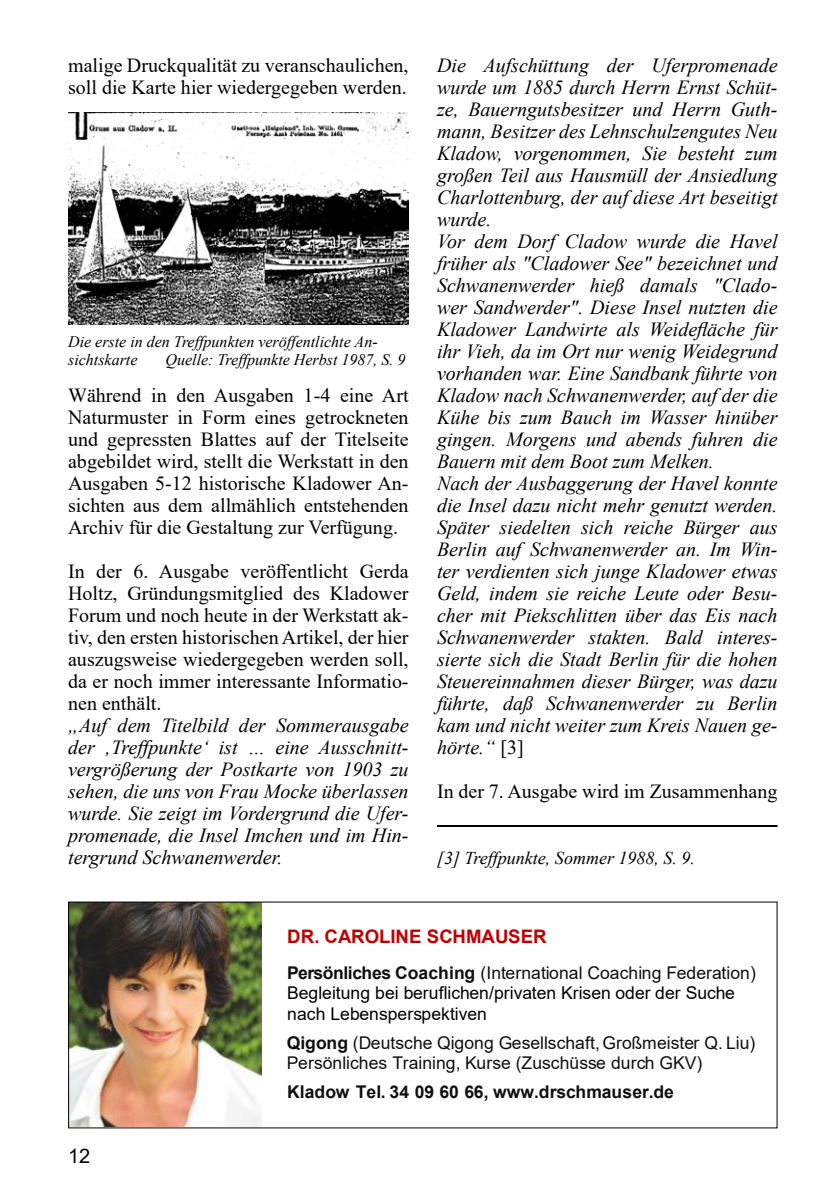
<style>
.page{position:relative;width:840px;height:1191px;background:#fff}
.page>*{position:absolute;margin:0;border:0;box-sizing:border-box;transform-origin:0 0}
.t1{font:23.2px/26.8px "Arial";letter-spacing:.005em;color:#000}
.t2{font:23.2px "Arial";color:#0f0f0f}
.t3{font:italic 20px/22px "Times New Roman";color:#000;text-align:justify}
.t4{font:20px/22px "Times New Roman";color:#000;text-align:justify}
.t5{font:20px "Arial";color:#000}
.t6{font:700 18.6px "Arial";letter-spacing:.005em;color:#c00000}
.t7{font:italic 18px "Times New Roman";color:#000}
.t8{font:17.6px/20.2px "Arial";letter-spacing:.005em;color:#000}
.t9{font:17.6px/20.2px "Arial";color:#0f0f0f}
.t10{font:700 17.6px "Arial";letter-spacing:.005em;color:#0f0f0f}
.t11{font:italic 16px/18px "Times New Roman";color:#000}
.s1{font-style:normal}
.s2{font-weight:700;color:#0f0f0f}
.s3{color:#0f0f0f}
.s4{font-weight:700}
.s5{color:#000}
</style>
<div class="page">
<img style="left:70px;top:903px;width:191px;height:223px">
<hr style="left:437px;top:825px;width:340px;height:2px;background:#000">
<img style="left:68px;top:112px;width:340px;height:212px">
<p class="t4" style="left:68px;top:54px;width:342px">malige Druckqualität zu veranschaulichen, soll die Karte hier wiedergegeben werden.</p>
<p class="t11" style="left:68px;top:332px;width:311px">Die erste in den Treffpunkten veröffentlichte An&shy;sichtskarte</p>
<p class="t11" style="left:165px;top:350px;width:241px">Quelle: Treffpunkte Herbst 1987, S. 9</p>
<p class="t4" style="left:68px;top:384px;width:342px">Während in den Ausgaben 1-4 eine Art Naturmuster in Form eines getrockneten und gepressten Blattes auf der Titelseite abgebildet wird, stellt die Werkstatt in den Ausgaben 5-12 historische Kladower An&shy;sichten aus dem allmählich entstehenden Archiv für die Gestaltung zur Verfügung.</p>
<p class="t4" style="left:68px;top:560px;width:342px">In der 6. Ausgabe veröffentlicht Gerda Holtz, Gründungsmitglied des Kladower Forum und noch heute in der Werkstatt ak&shy;tiv, den ersten historischen Artikel, der hier auszugsweise wiedergegeben werden soll, da er noch immer interessante Informatio&shy;nen enthält.</p>
<p class="t3" style="left:68px;top:714px;width:342px">„Auf dem Titelbild der Sommerausgabe der ‚Treffpunkte‘ ist … eine Ausschnitt&shy;vergrößerung der Postkarte von 1903 zu sehen, die uns von Frau Mocke überlassen wurde. Sie zeigt im Vordergrund die Ufer&shy;promenade, die Insel Imchen und im Hin&shy;tergrund Schwanenwerder.</p>
<p class="t3" style="left:437px;top:54px;width:342px;text-align:left">Die Aufschüttung der Uferpromenade wurde um 1885 durch Herrn Ernst Schüt&shy;ze, Bauerngutsbesitzer und Herrn Guth&shy;mann, Besitzer des Lehnschulzengutes Neu Kladow, vorgenommen, Sie besteht zum großen Teil aus Hausmüll der Ansiedlung Charlottenburg, der auf diese Art beseitigt wurde.<br>Vor dem Dorf Cladow wurde die Havel früher als "Cladower See" bezeichnet und Schwanenwerder hieß damals "Clado&shy;wer Sandwerder". Diese Insel nutzten die Kladower Landwirte als Weidefläche für ihr Vieh, da im Ort nur wenig Weidegrund vorhanden war. Eine Sandbank führte von Kladow nach Schwanenwerder, auf der die Kühe bis zum Bauch im Wasser hinüber gingen. Morgens und abends fuhren die Bauern mit dem Boot zum Melken.<br>Nach der Ausbaggerung der Havel konnte die Insel dazu nicht mehr genutzt werden.<br>Später siedelten sich reiche Bürger aus Berlin auf Schwanenwerder an. Im Win&shy;ter verdienten sich junge Kladower etwas Geld, indem sie reiche Leute oder Besu&shy;cher mit Piekschlitten über das Eis nach Schwanenwerder stakten. Bald interes&shy;sierte sich die Stadt Berlin für die hohen Steuereinnahmen dieser Bürger, was dazu führte, daß Schwanenwerder zu Berlin kam und nicht weiter zum Kreis Nauen ge&shy;hörte.“ <span class="s1">[3]</span></p>
<p class="t4" style="left:437px;top:780px;width:342px">In der 7. Ausgabe wird im Zusammenhang</p>
<p class="t7" style="left:437px;top:846px;width:259px">[3] Treffpunkte, Sommer 1988, S. 9.</p>
<p class="t5" style="left:68px;top:1141px;width:24px">12</p>
<p class="t6" style="left:287px;top:923px;width:261px">DR. CAROLINE SCHMAUSER</p>
<p class="t8" style="left:287px;top:962px;width:470px"><span class="s2">Persönliches Coaching</span> <span class="s3">(International Coaching Federation)<br></span>Begleitung bei beruflichen/privaten Krisen oder der Suche nach Lebensperspektiven</p>
<p class="t9" style="left:286px;top:1032px;width:470px"><span class="s4">Qigong</span> (Deutsche Qigong Gesellschaft,Großmeister Q. Liu)<br>Persönliches Training<span class="s5">,</span> Kurse (Zuschüsse durch GKV)</p>
<p class="t10" style="left:287px;top:1079px;width:388px">Kladow Tel. 34 09 60 66, www.drschmauser.de</p>
<p class="t1" style="left:334px;top:970px;width:512px">Begleitung bei beruflichen/privaten Krisen oder de nach Lebensperspektiven</p>
<p class="t2" style="left:334px;top:1033px;width:507px"><span class="s4">Qigong</span> (Deutsche Qigong Gesellschaft,Großmei</p>
</div>
